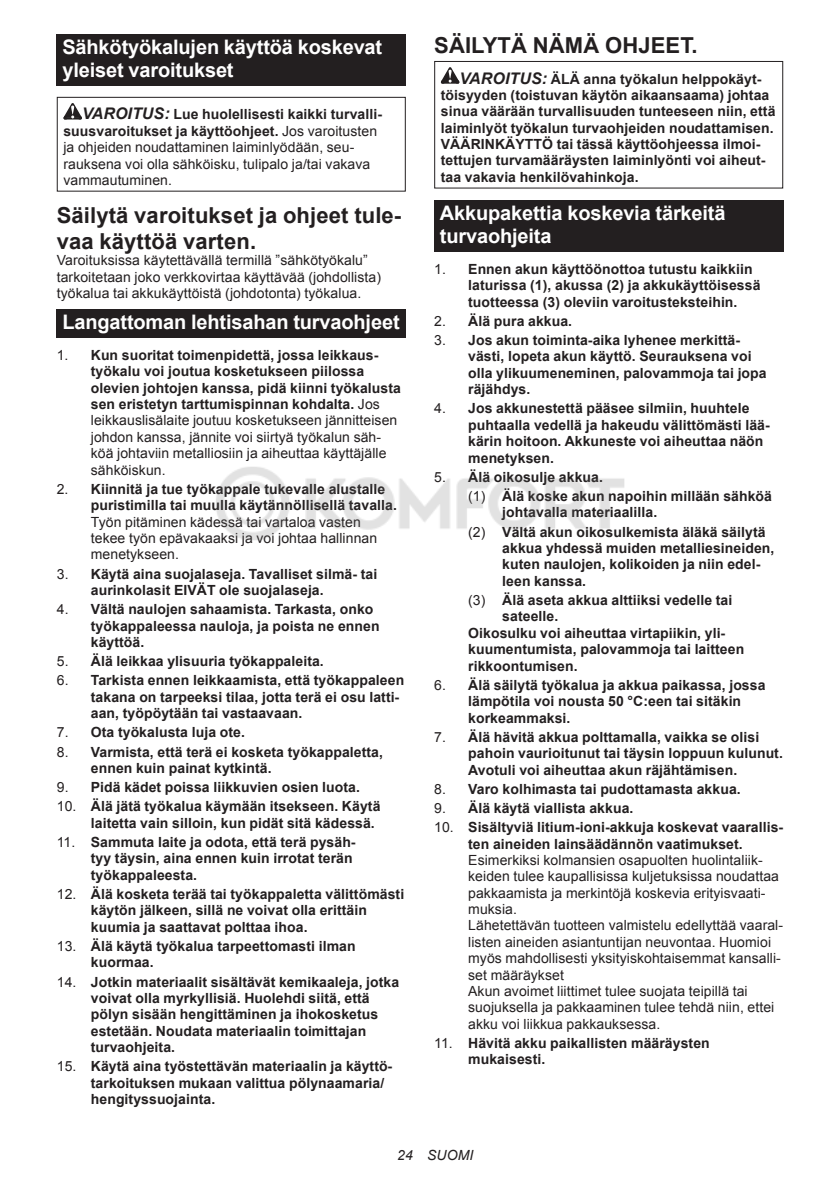
<style>
.page{position:relative;width:840px;height:1191px;background:#fff}
.page>*{position:absolute;margin:0;border:0;box-sizing:border-box;transform-origin:0 0}
.t1{font:700 22px/25.8px "Arial";letter-spacing:.005em;color:#231f20}
.t2{font:700 20px/23.4px "Arial";letter-spacing:-.01em;color:#fff}
.t3{font:700 14px/16.4px "Arial";letter-spacing:.005em;color:#231f20}
.t4{font:14px/16.4px "Arial";letter-spacing:.005em;color:#231f20}
.t5{font:italic 14px "Arial";letter-spacing:.005em;color:#231f20}
.s1{font-weight:700;font-style:italic;font-size:16px}
.s2{font-weight:700}
.s3{font-weight:400}
.s4{font-style:italic;font-size:16px}
</style>
<div class="page">
<div style="left:57px;top:34px;width:348px;height:52px;background:#231f20"></div>
<svg style="left:63px;top:103px;width:19px;height:16px"></svg>
<div style="left:57px;top:97px;width:348px;height:95px;border:1px solid #231f20"></div>
<div style="left:57px;top:309px;width:348px;height:29px;background:#231f20"></div>
<svg style="left:440px;top:67px;width:19px;height:17px"></svg>
<div style="left:434px;top:61px;width:348px;height:127px;border:1px solid #231f20"></div>
<div style="left:434px;top:200px;width:348px;height:52px;background:#231f20"></div>
<img style="left:216px;top:467px;width:409px;height:73px">
<h2 class="t2" style="left:62px;top:37px;width:321px">Sähkötyökalujen käyttöä koskevat yleiset varoitukset</h2>
<p class="t4" style="left:63px;top:106px;width:320px;text-indent:19px"><span class="s1">VAROITUS:</span> <span class="s2">Lue huolellisesti kaikki turvalli&shy;suusvaroitukset ja käyttöohjeet.</span> Jos varoitusten ja ohjeiden noudattaminen laiminlyödään, seu&shy;rauksena voi olla sähköisku, tulipalo ja/tai vakava vammautuminen.</p>
<h1 class="t1" style="left:57px;top:204px;width:346px">Säilytä varoitukset ja ohjeet tule&shy;vaa käyttöä varten.</h1>
<p class="t4" style="left:57px;top:253px;width:325px">Varoituksissa käytettävällä termillä ”sähkötyökalu” tarkoitetaan joko verkkovirtaa käyttävää (johdollista) työkalua tai akkukäyttöistä (johdotonta) työkalua.</p>
<h2 class="t2" style="left:62px;top:312px;width:338px">Langattoman lehtisahan turvaohjeet</h2>
<p class="t3" style="left:91px;top:348px;width:311px;text-indent:-34px"><span class="s3">1.</span> Kun suoritat toimenpidettä, jossa leikkaus&shy;työkalu voi joutua kosketukseen piilossa olevien johtojen kanssa, pidä kiinni työkalusta sen eristetyn tarttumispinnan kohdalta. <span class="s3">Jos leikkauslisälaite joutuu kosketukseen jännitteisen johdon kanssa, jännite voi siirtyä työkalun säh&shy;köä johtaviin metalliosiin ja aiheuttaa käyttäjälle sähköiskun.</span></p>
<p class="t3" style="left:91px;top:482px;width:307px;text-indent:-34px"><span class="s3">2.</span> Kiinnitä ja tue työkappale tukevalle alustalle puristimilla tai muulla käytännöllisellä tavalla.</p>
<p class="t4" style="left:91px;top:513px;width:288px">Työn pitäminen kädessä tai vartaloa vasten tekee työn epävakaaksi ja voi johtaa hallinnan menetykseen.</p>
<p class="t3" style="left:91px;top:566px;width:288px;text-indent:-34px"><span class="s3">3.</span> Käytä aina suojalaseja. Tavalliset silmä- tai aurinkolasit EIVÄT ole suojalaseja.</p>
<p class="t3" style="left:91px;top:602px;width:290px;text-indent:-34px"><span class="s3">4.</span> Vältä naulojen sahaamista. Tarkasta, onko työkappaleessa nauloja, ja poista ne ennen käyttöä.</p>
<p class="t3" style="left:57px;top:654px;width:268px"><span class="s3">5.</span> Älä leikkaa ylisuuria työkappaleita.</p>
<p class="t3" style="left:91px;top:673px;width:315px;text-indent:-34px"><span class="s3">6.</span> Tarkista ennen leikkaamista, että työkappaleen takana on tarpeeksi tilaa, jotta terä ei osu latti&shy;aan, työpöytään tai vastaavaan.</p>
<p class="t3" style="left:57px;top:725px;width:189px"><span class="s3">7.</span> Ota työkalusta luja ote.</p>
<p class="t3" style="left:91px;top:744px;width:293px;text-indent:-34px"><span class="s3">8.</span> Varmista, että terä ei kosketa työkappaletta, ennen kuin painat kytkintä.</p>
<p class="t3" style="left:57px;top:780px;width:304px"><span class="s3">9.</span> Pidä kädet poissa liikkuvien osien luota.</p>
<p class="t3" style="left:91px;top:799px;width:291px;text-indent:-34px"><span class="s3">10.</span> Älä jätä työkalua käymään itsekseen. Käytä laitetta vain silloin, kun pidät sitä kädessä.</p>
<p class="t3" style="left:91px;top:835px;width:266px;text-indent:-34px"><span class="s3">11.</span> Sammuta laite ja odota, että terä pysäh&shy;tyy täysin, aina ennen kuin irrotat terän työkappaleesta.</p>
<p class="t3" style="left:91px;top:887px;width:315px;text-indent:-34px"><span class="s3">12.</span> Älä kosketa terää tai työkappaletta välittömästi käytön jälkeen, sillä ne voivat olla erittäin kuumia ja saattavat polttaa ihoa.</p>
<p class="t3" style="left:91px;top:939px;width:266px;text-indent:-34px"><span class="s3">13.</span> Älä käytä työkalua tarpeettomasti ilman kuormaa.</p>
<p class="t3" style="left:91px;top:974px;width:310px;text-indent:-34px"><span class="s3">14.</span> Jotkin materiaalit sisältävät kemikaaleja, jotka voivat olla myrkyllisiä. Huolehdi siitä, että pölyn sisään hengittäminen ja ihokosketus estetään. Noudata materiaalin toimittajan turvaohjeita.</p>
<p class="t3" style="left:91px;top:1059px;width:303px;text-indent:-34px"><span class="s3">15.</span> Käytä aina työstettävän materiaalin ja käyttö&shy;tarkoituksen mukaan valittua pölynaamaria/ hengityssuojainta.</p>
<h1 class="t1" style="left:434px;top:34px;width:265px">SÄILYTÄ NÄMÄ OHJEET.</h1>
<p class="t3" style="left:440px;top:72px;width:336px;text-indent:19px"><span class="s4">VAROITUS:</span> ÄLÄ anna työkalun helppokäyt&shy;töisyyden (toistuvan käytön aikaansaama) johtaa sinua väärään turvallisuuden tunteeseen niin, että laiminlyöt työkalun turvaohjeiden noudattamisen.<br>VÄÄRINKÄYTTÖ tai tässä käyttöohjeessa ilmoi&shy;tettujen turvamääräysten laiminlyönti voi aiheut&shy;taa vakavia henkilövahinkoja.</p>
<h2 class="t2" style="left:439px;top:203px;width:287px">Akkupakettia koskevia tärkeitä turvaohjeita</h2>
<p class="t3" style="left:468px;top:262px;width:293px;text-indent:-34px"><span class="s3">1.</span> Ennen akun käyttöönottoa tutustu kaikkiin laturissa (1), akussa (2) ja akkukäyttöisessä tuotteessa (3) oleviin varoitusteksteihin.</p>
<p class="t3" style="left:434px;top:314px;width:139px"><span class="s3">2.</span> Älä pura akkua.</p>
<p class="t3" style="left:468px;top:333px;width:300px;text-indent:-34px"><span class="s3">3.</span> Jos akun toiminta-aika lyhenee merkittä&shy;västi, lopeta akun käyttö. Seurauksena voi olla ylikuumeneminen, palovammoja tai jopa räjähdys.</p>
<p class="t3" style="left:468px;top:401px;width:303px;text-indent:-34px"><span class="s3">4.</span> Jos akkunestettä pääsee silmiin, huuhtele puhtaalla vedellä ja hakeudu välittömästi lää&shy;kärin hoitoon. Akkuneste voi aiheuttaa näön menetyksen.</p>
<p class="t3" style="left:468px;top:468px;width:305px;line-height:19.2px;text-indent:-34px"><span class="s3">5.</span> Älä oikosulje akkua.<br><span class="s3">(1)</span> Älä koske akun napoihin millään sähköä</p>
<p class="t3" style="left:468px;top:504px;width:298px;line-height:19.2px;text-indent:34px">johtavalla materiaalilla.<br><span class="s3">(2)</span> Vältä akun oikosulkemista äläkä säilytä</p>
<p class="t3" style="left:502px;top:541px;width:273px">akkua yhdessä muiden metalliesineiden, kuten naulojen, kolikoiden ja niin edel&shy;leen kanssa.</p>
<p class="t3" style="left:468px;top:593px;width:265px"><span class="s3">(3)</span> Älä aseta akkua alttiiksi vedelle tai</p>
<p class="t3" style="left:502px;top:609px;width:57px">sateelle.</p>
<p class="t3" style="left:468px;top:626px;width:258px">Oikosulku voi aiheuttaa virtapiikin, yli-</p>
<p class="t3" style="left:468px;top:642px;width:277px">kuumentumista, palovammoja tai laitteen</p>
<p class="t3" style="left:468px;top:658px;width:111px">rikkoontumisen.</p>
<p class="t3" style="left:468px;top:678px;width:298px;text-indent:-34px"><span class="s3">6.</span> Älä säilytä työkalua ja akkua paikassa, jossa lämpötila voi nousta 50 °C:een tai sitäkin korkeammaksi.</p>
<p class="t3" style="left:468px;top:730px;width:316px;text-indent:-34px"><span class="s3">7.</span> Älä hävitä akkua polttamalla, vaikka se olisi pahoin vaurioitunut tai täysin loppuun kulunut.<br>Avotuli voi aiheuttaa akun räjähtämisen.</p>
<p class="t3" style="left:434px;top:781px;width:308px"><span class="s3">8.</span> Varo kolhimasta tai pudottamasta akkua.</p>
<p class="t3" style="left:434px;top:801px;width:201px"><span class="s3">9.</span> Älä käytä viallista akkua.</p>
<p class="t3" style="left:434px;top:820px;width:350px;text-align:center"><span class="s3">10.</span> Sisältyviä litium-ioni-akkuja koskevat vaarallis&shy;ten aineiden lainsäädännön vaatimukset.</p>
<p class="t4" style="left:468px;top:852px;width:316px">Esimerkiksi kolmansien osapuolten huolintaliik&shy;keiden tulee kaupallisissa kuljetuksissa noudattaa pakkaamista ja merkintöjä koskevia erityisvaati&shy;muksia.<br>Lähetettävän tuotteen valmistelu edellyttää vaaral&shy;listen aineiden asiantuntijan neuvontaa. Huomioi myös mahdollisesti yksityiskohtaisemmat kansalli&shy;set määräykset<br>Akun avoimet liittimet tulee suojata teipillä tai suojuksella ja pakkaaminen tulee tehdä niin, ettei akku voi liikkua pakkauksessa.</p>
<p class="t3" style="left:468px;top:1036px;width:243px;text-indent:-34px"><span class="s3">11.</span> Hävitä akku paikallisten määräysten mukaisesti.</p>
<p class="t5" style="left:397px;top:1147px;width:78px">24 SUOMI</p>
</div>
